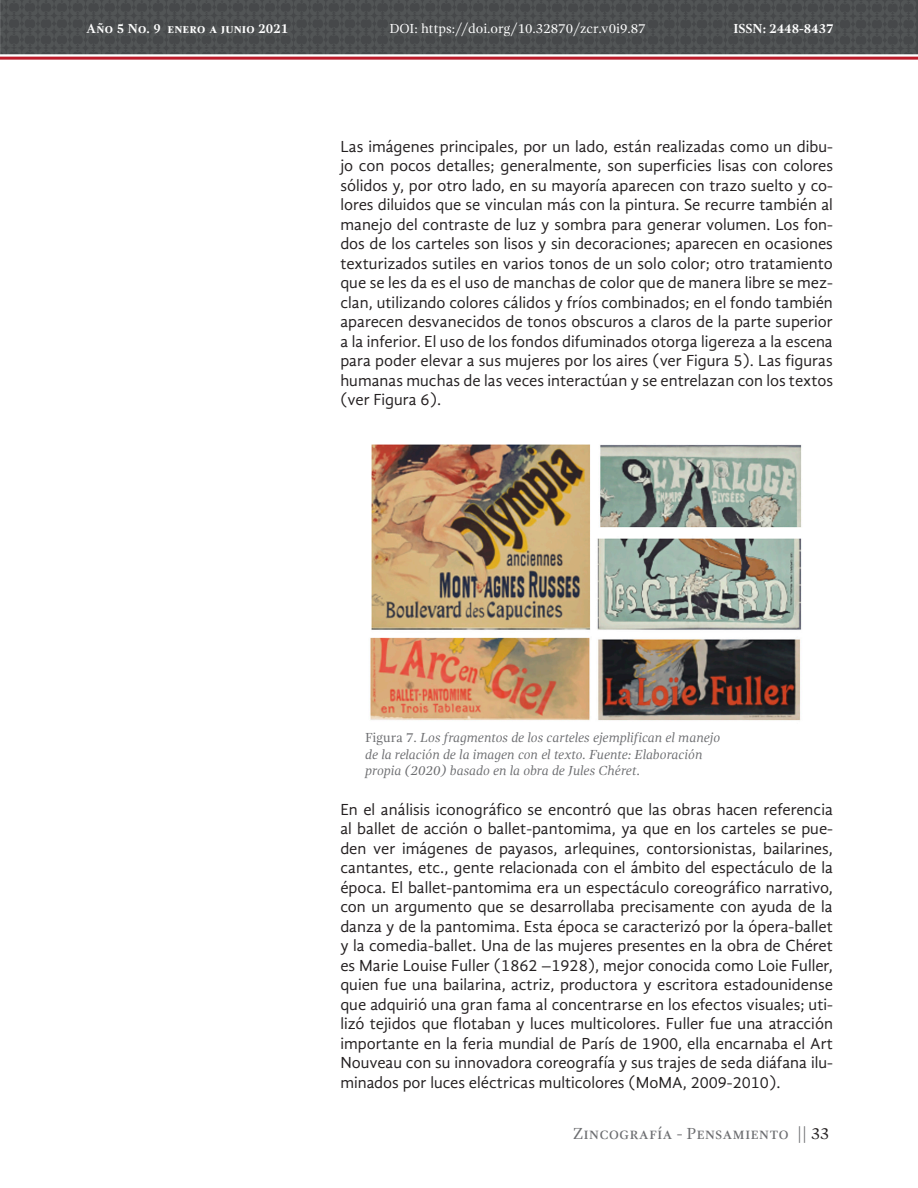
<style>
.page{position:relative;width:918px;height:1188px;background:#fff}
.page>*{position:absolute;margin:0;border:0;box-sizing:border-box;transform-origin:0 0}
.t1{font:16.5px/19.5px "Gandhi Sans";color:#231f20;text-align:justify}
.t2{font:16.5px "Gandhi Serif";color:#6c6d70}
.t3{font:italic 13.5px/16.5px "Gandhi Serif";color:#6c6d70}
.t4{font:13.5px "Gandhi Serif";color:#fff}
.t5{font:700 13.5px "Gandhi Serif";color:#fff}
.s1{font-style:normal}
.s2{color:#231f20}
</style>
<div class="page">
<div style="left:0;top:0;width:918px;height:54px;background:#4d4f51"></div>
<hr style="left:0;top:57px;width:918px;height:3px;background:#be1d2c">
<img style="left:370px;top:444px;width:432px;height:277px">
<p class="t5" style="left:86px;top:20px;width:203px">Año 5 No. 9 enero a junio 2021</p>
<p class="t4" style="left:389px;top:20px;width:258px">DOI: https://doi.org/10.32870/zcr.v0i9.87</p>
<p class="t5" style="left:733px;top:20px;width:102px">ISSN: 2448-8437</p>
<p class="t1" style="left:340px;top:137px;width:494px">Las imágenes principales, por un lado, están realizadas como un dibu&shy;jo con pocos detalles; generalmente, son superficies lisas con colores sólidos y, por otro lado, en su mayoría aparecen con trazo suelto y co&shy;lores diluidos que se vinculan más con la pintura. Se recurre también al manejo del contraste de luz y sombra para generar volumen. Los fon&shy;dos de los carteles son lisos y sin decoraciones; aparecen en ocasiones texturizados sutiles en varios tonos de un solo color; otro tratamiento que se les da es el uso de manchas de color que de manera libre se mez&shy;clan, utilizando colores cálidos y fríos combinados; en el fondo también aparecen desvanecidos de tonos obscuros a claros de la parte superior a la inferior. El uso de los fondos difuminados otorga ligereza a la escena para poder elevar a sus mujeres por los aires (ver Figura 5). Las figuras humanas muchas de las veces interactúan y se entrelazan con los textos (ver Figura 6).</p>
<p class="t3" style="left:365px;top:729px;width:357px"><span class="s1">Figura 7.</span> Los fragmentos de los carteles ejemplifican el manejo de la relación de la imagen con el texto. Fuente: Elaboración propia (2020) basado en la obra de Jules Chéret.</p>
<p class="t1" style="left:340px;top:800px;width:494px">En el análisis iconográfico se encontró que las obras hacen referencia al ballet de acción o ballet-pantomima, ya que en los carteles se pue&shy;den ver imágenes de payasos, arlequines, contorsionistas, bailarines, cantantes, etc., gente relacionada con el ámbito del espectáculo de la época. El ballet-pantomima era un espectáculo coreográfico narrativo, con un argumento que se desarrollaba precisamente con ayuda de la danza y de la pantomima. Esta época se caracterizó por la ópera-ballet y la comedia-ballet. Una de las mujeres presentes en la obra de Chéret es Marie Louise Fuller (1862 –1928), mejor conocida como Loie Fuller, quien fue una bailarina, actriz, productora y escritora estadounidense que adquirió una gran fama al concentrarse en los efectos visuales; uti&shy;lizó tejidos que flotaban y luces multicolores. Fuller fue una atracción importante en la feria mundial de París de 1900, ella encarnaba el Art Nouveau con su innovadora coreografía y sus trajes de seda diáfana ilu&shy;minados por luces eléctricas multicolores (MoMA, 2009-2010).</p>
<p class="t2" style="left:573px;top:1124px;width:258px">Zincografía - Pensamiento || <span class="s2">33</span></p>
</div>
